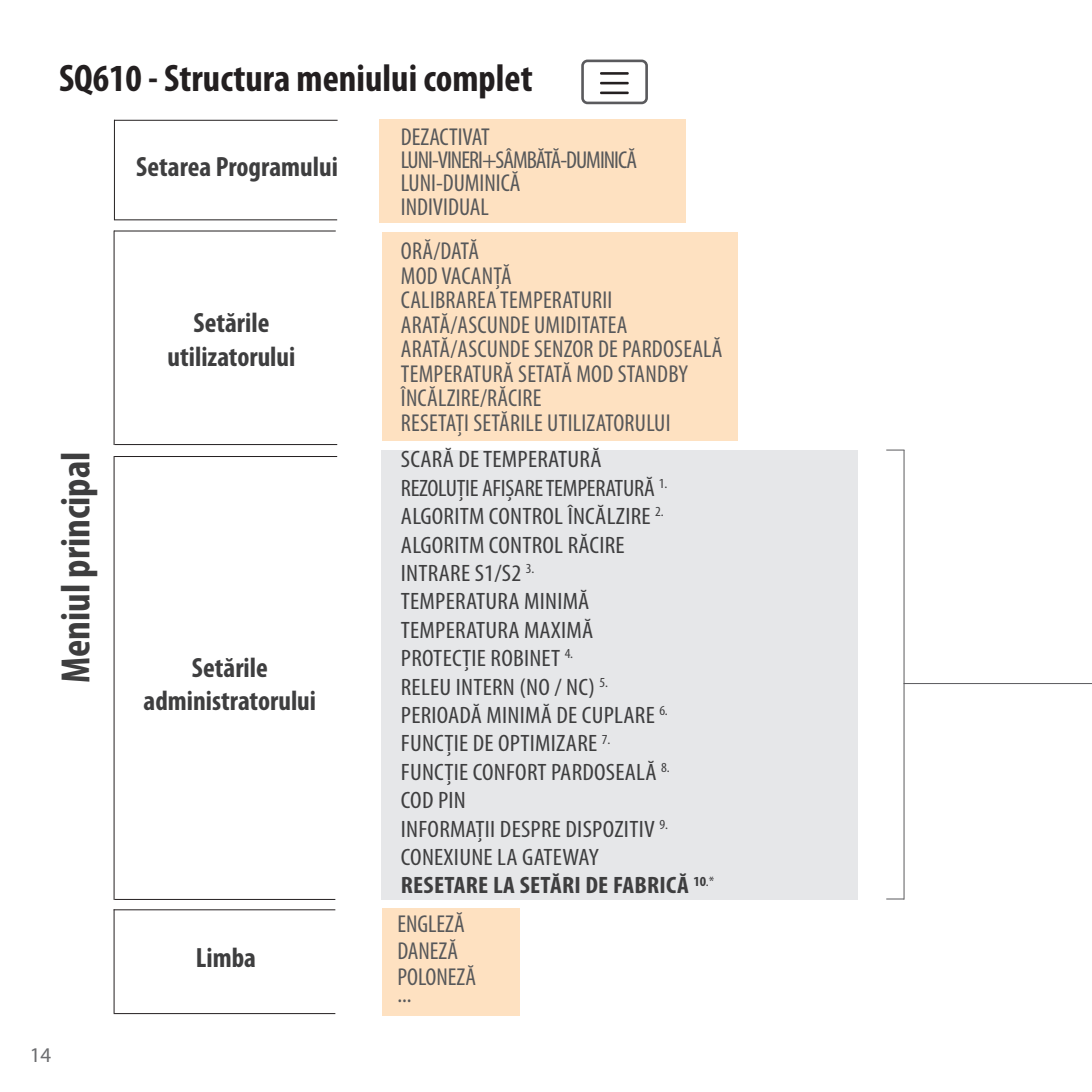
<style>
.page{position:relative;width:1092px;height:1092px;background:#fff}
.page>*{position:absolute;margin:0;border:0;box-sizing:border-box;transform-origin:0 0}
.t1{font:700 condensed 40.95px "Myriad Pro";color:#3e3e3f}
.t2{font:700 condensed 38.5px "Myriad Pro";color:#231f20}
.t3{font:700 condensed 28px/33.6px "Myriad Pro";color:#3e3e3f;text-align:center}
.t4{font:condensed 24.5px/24.5px "Myriad Pro";letter-spacing:.01em;color:#57585a}
.t5{font:condensed 24.5px/23.1px "Myriad Pro";letter-spacing:-.02em;color:#57585a}
.t6{font:condensed 23.8px/28.3px "Myriad Pro";letter-spacing:.01em;color:#3e3e3f;scale:1.08 1}
.t7{font:21px "Myriad Pro";color:#6c6d70}
.s1{font-weight:700}
</style>
<div class="page">
<div style="left:381px;top:450px;width:477px;height:449px;background:#e6e7e9"></div>
<div style="left:382px;top:232px;width:356px;height:208px;background:#fee1c1"></div>
<div style="left:382px;top:908px;width:137px;height:107px;background:#fee1c1"></div>
<hr style="left:600px;top:82px;width:28px;height:2px;background:#231f20">
<hr style="left:600px;top:72px;width:28px;height:3px;background:#231f20">
<hr style="left:600px;top:92px;width:28px;height:2px;background:#231f20">
<hr style="left:114px;top:120px;width:1px;height:100px;background:#231f20">
<hr style="left:114px;top:120px;width:223px;height:1px;background:#231f20">
<hr style="left:114px;top:456px;width:223px;height:1px;background:#231f20">
<hr style="left:114px;top:230px;width:222px;height:1px;background:#231f20">
<hr style="left:115px;top:219px;width:222px;height:1px;background:#231f20">
<hr style="left:114px;top:909px;width:221px;height:1px;background:#231f20">
<hr style="left:114px;top:1012px;width:221px;height:2px;background:#231f20">
<hr style="left:114px;top:898px;width:221px;height:1px;background:#231f20">
<hr style="left:114px;top:444px;width:223px;height:1px;background:#231f20">
<div style="left:379px;top:119px;width:307px;height:104px;background:#fee1c1"></div>
<hr style="left:113px;top:909px;width:2px;height:104px;background:#231f20">
<hr style="left:113px;top:230px;width:2px;height:215px;background:#231f20">
<hr style="left:113px;top:456px;width:2px;height:443px;background:#231f20">
<hr style="left:903px;top:450px;width:1px;height:449px;background:#5a5a5d">
<svg style="left:886px;top:449px;width:18px;height:1px"></svg>
<svg style="left:886px;top:898px;width:17px;height:1px"></svg>
<div style="left:581px;top:60px;width:67px;height:44px;border:3px solid #5a5a5d;border-radius:5px"></div>
<hr style="left:903px;top:683px;width:188px;height:1px;background:#5a5a5d">
<h2 class="t2" style="left:59px;top:54px;width:475px">SQ610 - Structura meniului complet</h2>
<p class="t3" style="left:136px;top:149px;width:203px">Setarea Programului</p>
<p class="t3" style="left:167px;top:305px;width:129px">Setările utilizatorului</p>
<p class="t5" style="left:401px;top:125px;width:238px">DEZACTIVAT<br>LUNI-VINERI+SÂMBĂTĂ-DUMINICĂ<br>LUNI-DUMINICĂ<br>INDIVIDUAL</p>
<p class="t4" style="left:401px;top:239px;width:323px">ORĂ/DATĂ<br>MOD VACANȚĂ<br>CALIBRAREA TEMPERATURII<br>ARATĂ/ASCUNDE UMIDITATEA<br>ARATĂ/ASCUNDE SENZOR DE PARDOSEALĂ<br>TEMPERATURĂ SETATĂ MOD STANDBY<br>ÎNCĂLZIRE/RĂCIRE<br>RESETAȚI SETĂRILE UTILIZATORULUI</p>
<h1 class="t1" style="left:50px;top:683px;width:233px;rotate:-90deg">Meniul principal</h1>
<p class="t6" style="left:401px;top:445px;width:292px">SCARĂ DE TEMPERATURĂ<br>REZOLUȚIE AFIȘARE TEMPERATURĂ <sup>1.<br></sup>ALGORITM CONTROL ÎNCĂLZIRE <sup>2.<br></sup>ALGORITM CONTROL RĂCIRE<br>INTRARE S1/S2 <sup>3.<br></sup>TEMPERATURA MINIMĂ<br>TEMPERATURA MAXIMĂ<br>PROTECȚIE ROBINET <sup>4.<br></sup>RELEU INTERN (NO / NC) <sup>5.<br></sup>PERIOADĂ MINIMĂ DE CUPLARE <sup>6.<br></sup>FUNCȚIE DE OPTIMIZARE <sup>7.<br></sup>FUNCȚIE CONFORT PARDOSEALĂ <sup>8.<br></sup>COD PIN<br>INFORMAȚII DESPRE DISPOZITIV <sup>9.<br></sup>CONEXIUNE LA GATEWAY<br><span class="s1">RESETARE LA SETĂRI DE FABRICĂ</span> <sup>10</sup><sup>.*</sup></p>
<p class="t3" style="left:144px;top:650px;width:174px">Setările administratorului</p>
<p class="t3" style="left:196px;top:940px;width:62px">Limba</p>
<p class="t4" style="left:397px;top:910px;width:80px;line-height:26.2px">ENGLEZĂ<br>DANEZĂ<br>POLONEZĂ</p>
<p class="t4" style="left:397px;top:981px;width:16px">...</p>
<p class="t7" style="left:30px;top:1042px;width:23px">14</p>
</div>
